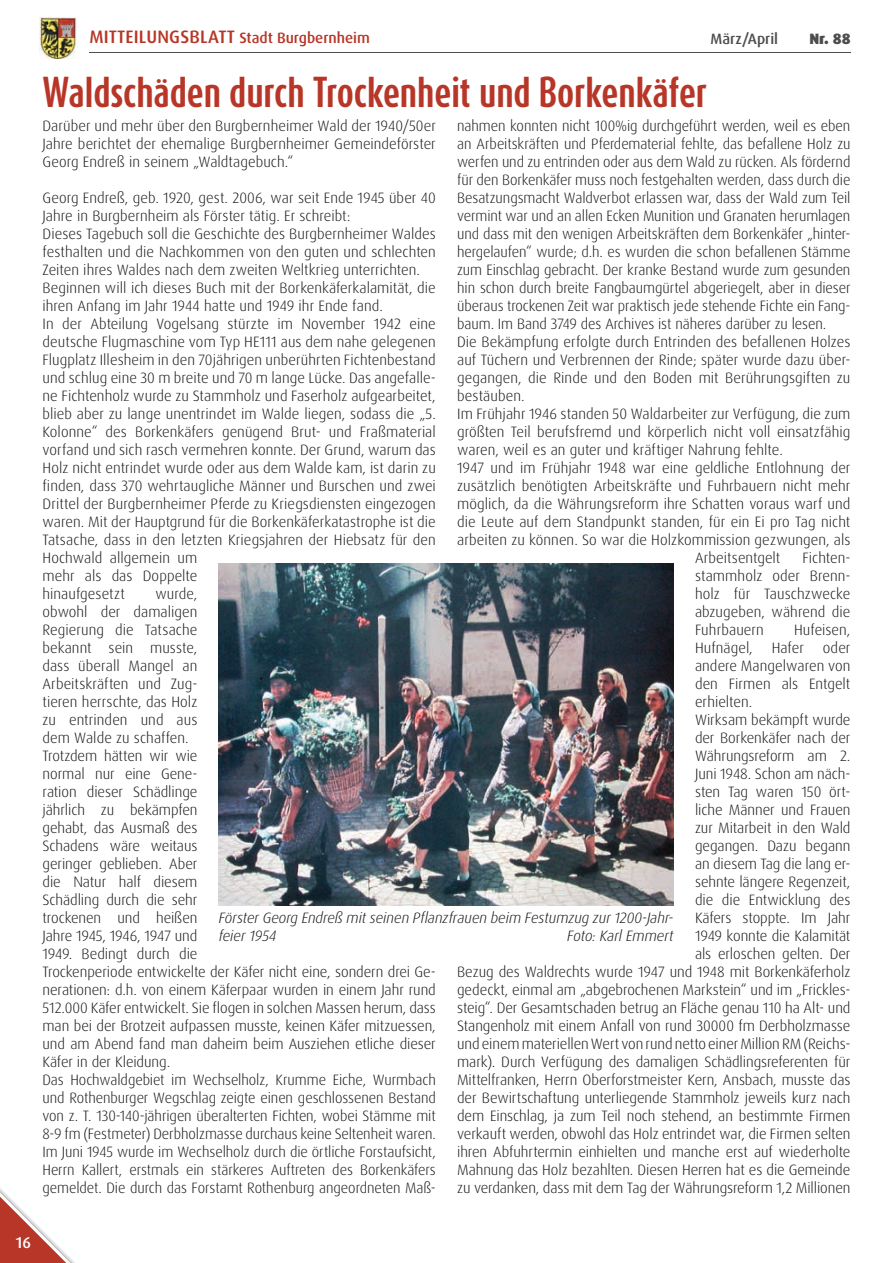
<style>
.page{position:relative;width:893px;height:1263px;background:#fff}
.page>*{position:absolute;margin:0;border:0;box-sizing:border-box;transform-origin:0 0}
.t1{font:700 36px "Dax Compact Pro";letter-spacing:-.005em;color:#b73627}
.t2{font:500 15.75px "Dax Pro";color:#fff}
.t3{font:300 15px/18px "Dax Pro";letter-spacing:-.005em;color:#131413;text-align:justify}
.t4{font:italic 300 15px/18px "Dax Pro";letter-spacing:-.005em;color:#131413}
.t5{font:500 15px "Dax Pro";color:#b73627}
.t6{font:500 15px "Dax Pro";color:#4d4d4c}
.t7{font:900 15px "Dax Pro";color:#4d4d4c}
.s1{font-size:18px}
</style>
<div class="page">
<img style="left:40px;top:18px;width:37px;height:41px">
<hr style="left:89px;top:52px;width:761px;height:1px;background:#4d4d4c">
<svg style="left:0;top:1188px;width:75px;height:75px"></svg>
<img style="left:219px;top:563px;width:455px;height:343px">
<p class="t5" style="left:89px;top:28px;width:282px"><span class="s1">MITTEILUNGSBLATT</span> Stadt Burgbernheim</p>
<p class="t6" style="left:710px;top:29px;width:69px">März/April</p>
<p class="t7" style="left:809px;top:29px;width:43px">Nr. 88</p>
<h1 class="t1" style="left:43px;top:68px;width:666px">Waldschäden durch Trockenheit und Borkenkäfer</h1>
<p class="t3" style="left:43px;top:116px;width:395px">Darüber und mehr über den Burgbernheimer Wald der 1940/50er Jahre berichtet der ehemalige Burgbernheimer Gemeindeförster Georg Endreß in seinem „Waldtagebuch.“</p>
<p class="t3" style="left:43px;top:188px;width:395px;text-align:left">Georg Endreß, geb. 1920, gest. 2006, war seit Ende 1945 über 40<br>Jahre in Burgbernheim als Förster tätig. Er schreibt:<br>Dieses Tagebuch soll die Geschichte des Burgbernheimer Waldes festhalten und die Nachkommen von den guten und schlechten Zeiten ihres Waldes nach dem zweiten Weltkrieg unterrichten.<br>Beginnen will ich dieses Buch mit der Borkenkäferkalamität, die ihren Anfang im Jahr 1944 hatte und 1949 ihr Ende fand.<br>In der Abteilung Vogelsang stürzte im November 1942 eine deutsche Flugmaschine vom Typ HE111 aus dem nahe gelegenen Flugplatz Illesheim in den 70jährigen unberührten Fichtenbestand und schlug eine 30 m breite und 70 m lange Lücke. Das angefalle&shy;ne Fichtenholz wurde zu Stammholz und Faserholz aufgearbeitet, blieb aber zu lange unentrindet im Walde liegen, sodass die „5.<br>Kolonne“ des Borkenkäfers genügend Brut- und Fraßmaterial vorfand und sich rasch vermehren konnte. Der Grund, warum das Holz nicht entrindet wurde oder aus dem Walde kam, ist darin zu finden, dass 370 wehrtaugliche Männer und Burschen und zwei Drittel der Burgbernheimer Pferde zu Kriegsdiensten eingezogen waren. Mit der Hauptgrund für die Borkenkäferkatastrophe ist die Tatsache, dass in den letzten Kriegsjahren der Hiebsatz für den Hochwald allgemein um<br>mehr als das Doppelte<br>hinaufgesetzt</p>
<p class="t3" style="left:457px;top:116px;width:395px">nahmen konnten nicht 100%ig durchgeführt werden, weil es eben</p>
<p class="t3" style="left:457px;top:134px;width:395px">an Arbeitskräften und Pferdematerial fehlte, das befallene Holz zu</p>
<p class="t3" style="left:457px;top:152px;width:395px">werfen und zu entrinden oder aus dem Wald zu rücken. Als fördernd</p>
<p class="t3" style="left:457px;top:170px;width:395px">für den Borkenkäfer muss noch festgehalten werden, dass durch die</p>
<p class="t3" style="left:457px;top:188px;width:395px">Besatzungsmacht Waldverbot erlassen war, dass der Wald zum Teil</p>
<p class="t3" style="left:457px;top:206px;width:395px">vermint war und an allen Ecken Munition und Granaten herumlagen</p>
<p class="t3" style="left:457px;top:224px;width:395px">und dass mit den wenigen Arbeitskräften dem Borkenkäfer „hinter-</p>
<p class="t3" style="left:457px;top:242px;width:395px">hergelaufen“ wurde; d.h. es wurden die schon befallenen Stämme</p>
<p class="t3" style="left:457px;top:260px;width:395px">zum Einschlag gebracht. Der kranke Bestand wurde zum gesunden</p>
<p class="t3" style="left:457px;top:278px;width:395px">hin schon durch breite Fangbaumgürtel abgeriegelt, aber in dieser</p>
<p class="t3" style="left:457px;top:296px;width:395px">überaus trockenen Zeit war praktisch jede stehende Fichte ein Fang-</p>
<p class="t3" style="left:457px;top:314px;width:371px">baum. Im Band 3749 des Archives ist näheres darüber zu lesen.</p>
<p class="t3" style="left:457px;top:332px;width:395px">Die Bekämpfung erfolgte durch Entrinden des befallenen Holzes</p>
<p class="t3" style="left:457px;top:350px;width:395px">auf Tüchern und Verbrennen der Rinde; später wurde dazu über-</p>
<p class="t3" style="left:457px;top:368px;width:395px">gegangen, die Rinde und den Boden mit Berührungsgiften zu</p>
<p class="t3" style="left:457px;top:386px;width:69px">bestäuben.</p>
<p class="t3" style="left:457px;top:404px;width:395px">Im Frühjahr 1946 standen 50 Waldarbeiter zur Verfügung, die zum</p>
<p class="t3" style="left:457px;top:422px;width:395px">größten Teil berufsfremd und körperlich nicht voll einsatzfähig</p>
<p class="t3" style="left:457px;top:440px;width:327px">waren, weil es an guter und kräftiger Nahrung fehlte.</p>
<p class="t3" style="left:457px;top:458px;width:395px">1947 und im Frühjahr 1948 war eine geldliche Entlohnung der</p>
<p class="t3" style="left:457px;top:476px;width:395px">zusätzlich benötigten Arbeitskräfte und Fuhrbauern nicht mehr</p>
<p class="t3" style="left:457px;top:494px;width:395px">möglich, da die Währungsreform ihre Schatten voraus warf und</p>
<p class="t3" style="left:457px;top:512px;width:395px">die Leute auf dem Standpunkt standen, für ein Ei pro Tag nicht</p>
<p class="t3" style="left:457px;top:530px;width:395px">arbeiten zu können. So war die Holzkommission gezwungen, als</p>
<p class="t3" style="left:695px;top:548px;width:87px">Arbeitsentgelt</p>
<p class="t3" style="left:695px;top:548px;width:157px;text-indent:107px">Fichten&shy;stammholz oder Brenn&shy;holz für Tauschzwecke abzugeben, während die Fuhrbauern</p>
<p class="t3" style="left:43px;top:584px;width:395px;text-align:left;text-indent:113px">wurde,<br>obwohl der damaligen<br>Regierung die Tatsache<br>bekannt sein musste,<br>dass überall Mangel an<br>Arbeitskräften und Zug-<br>tieren herrschte, das Holz<br>zu entrinden und aus<br>dem Walde zu schaffen.<br>Trotzdem hätten wir wie<br>normal nur eine Gene-<br>ration dieser Schädlinge<br>jährlich zu bekämpfen<br>gehabt, das Ausmaß des<br>Schadens wäre weitaus<br>geringer geblieben. Aber<br>die Natur half diesem<br>Schädling durch die sehr<br>trockenen und heißen<br>Jahre 1945, 1946, 1947 und<br>1949. Bedingt durch die<br>Trockenperiode entwickelte der Käfer nicht eine, sondern drei Ge&shy;nerationen: d.h. von einem Käferpaar wurden in einem Jahr rund 512.000 Käfer entwickelt. Sie flogen in solchen Massen herum, dass man bei der Brotzeit aufpassen musste, keinen Käfer mitzuessen, und am Abend fand man daheim beim Ausziehen etliche dieser Käfer in der Kleidung.<br>Das Hochwaldgebiet im Wechselholz, Krumme Eiche, Wurmbach und Rothenburger Wegschlag zeigte einen geschlossenen Bestand von z. T. 130-140-jährigen überalterten Fichten, wobei Stämme mit 8-9 fm (Festmeter) Derbholzmasse durchaus keine Seltenheit waren.<br>Im Juni 1945 wurde im Wechselholz durch die örtliche Forstaufsicht, Herrn Kallert, erstmals ein stärkeres Auftreten des Borkenkäfers gemeldet. Die durch das Forstamt Rothenburg angeordneten Maß-</p>
<p class="t3" style="left:794px;top:620px;width:58px">Hufeisen,</p>
<p class="t3" style="left:695px;top:638px;width:59px">Hufnägel,</p>
<p class="t3" style="left:772px;top:638px;width:34px">Hafer</p>
<p class="t3" style="left:823px;top:638px;width:29px">oder</p>
<p class="t3" style="left:695px;top:656px;width:157px">andere Mangelwaren von</p>
<p class="t3" style="left:695px;top:674px;width:157px">den Firmen als Entgelt</p>
<p class="t3" style="left:695px;top:692px;width:59px">erhielten.</p>
<p class="t3" style="left:695px;top:710px;width:157px">Wirksam bekämpft wurde</p>
<p class="t3" style="left:695px;top:728px;width:157px">der Borkenkäfer nach der</p>
<p class="t3" style="left:695px;top:746px;width:157px">Währungsreform am 2.</p>
<p class="t3" style="left:695px;top:764px;width:157px">Juni 1948. Schon am näch-</p>
<p class="t3" style="left:695px;top:782px;width:157px">sten Tag waren 150 ört-</p>
<p class="t3" style="left:695px;top:800px;width:157px">liche Männer und Frauen</p>
<p class="t3" style="left:695px;top:818px;width:157px">zur Mitarbeit in den Wald</p>
<p class="t3" style="left:695px;top:836px;width:157px">gegangen. Dazu begann</p>
<p class="t3" style="left:695px;top:854px;width:157px">an diesem Tag die lang er-</p>
<p class="t3" style="left:695px;top:872px;width:157px">sehnte längere Regenzeit,</p>
<p class="t3" style="left:695px;top:890px;width:157px">die die Entwicklung des</p>
<p class="t3" style="left:695px;top:908px;width:157px">Käfers stoppte. Im Jahr</p>
<p class="t3" style="left:695px;top:926px;width:157px">1949 konnte die Kalamität</p>
<p class="t3" style="left:695px;top:944px;width:157px">als erloschen gelten. Der</p>
<p class="t3" style="left:457px;top:962px;width:395px">Bezug des Waldrechts wurde 1947 und 1948 mit Borkenkäferholz</p>
<p class="t3" style="left:457px;top:980px;width:395px">gedeckt, einmal am „abgebrochenen Markstein“ und im „Frickles-</p>
<p class="t3" style="left:457px;top:998px;width:395px">steig“. Der Gesamtschaden betrug an Fläche genau 110 ha Alt- und</p>
<p class="t3" style="left:457px;top:1016px;width:395px">Stangenholz mit einem Anfall von rund 30000 fm Derbholzmasse</p>
<p class="t3" style="left:457px;top:1034px;width:395px">und einem materiellen Wert von rund netto einer Million RM (Reichs-</p>
<p class="t3" style="left:457px;top:1052px;width:395px">mark). Durch Verfügung des damaligen Schädlingsreferenten für</p>
<p class="t3" style="left:457px;top:1070px;width:395px">Mittelfranken, Herrn Oberforstmeister Kern, Ansbach, musste das</p>
<p class="t3" style="left:457px;top:1088px;width:395px">der Bewirtschaftung unterliegende Stammholz jeweils kurz nach</p>
<p class="t3" style="left:457px;top:1106px;width:395px">dem Einschlag, ja zum Teil noch stehend, an bestimmte Firmen</p>
<p class="t3" style="left:457px;top:1124px;width:395px">verkauft werden, obwohl das Holz entrindet war, die Firmen selten</p>
<p class="t3" style="left:457px;top:1142px;width:395px">ihren Abfuhrtermin einhielten und manche erst auf wiederholte</p>
<p class="t3" style="left:457px;top:1160px;width:395px">Mahnung das Holz bezahlten. Diesen Herren hat es die Gemeinde</p>
<p class="t3" style="left:457px;top:1178px;width:395px">zu verdanken, dass mit dem Tag der Währungsreform 1,2 Millionen</p>
<p class="t4" style="left:219px;top:908px;width:456px">Förster Georg Endreß mit seinen Pflanzfrauen beim Festumzug zur 1200-Jahr&shy;feier 1954</p>
<p class="t4" style="left:567px;top:926px;width:108px">Foto: Karl Emmert</p>
<p class="t2" style="left:16px;top:1232px;width:17px">16</p>
</div>
